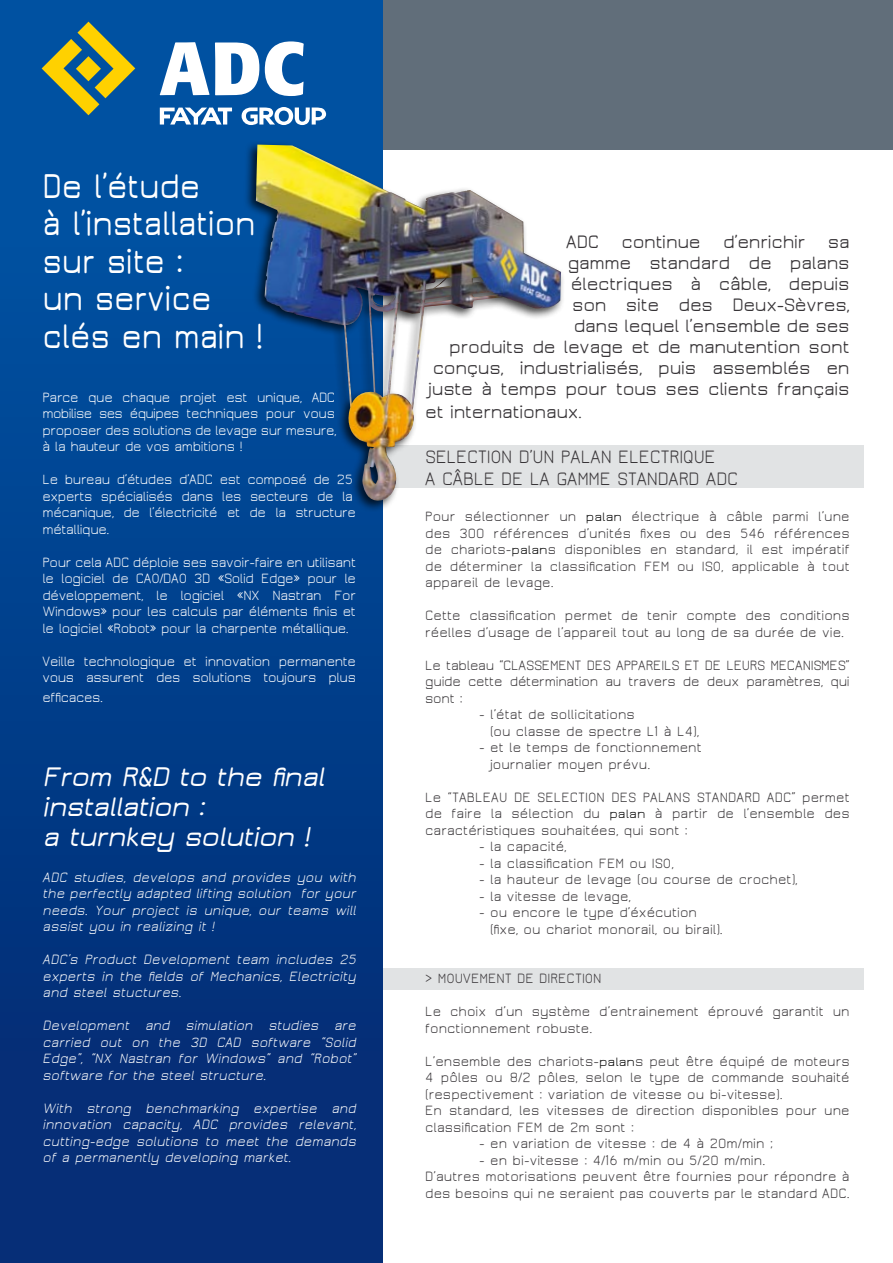
<style>
.page{position:relative;width:893px;height:1263px;background:#fff}
.page>*{position:absolute;margin:0;border:0;box-sizing:border-box;transform-origin:0 0}
.t1{font:600 37.8px/37.5px "Jura";letter-spacing:-.01em;color:#fff;scale:.79 1}
.t2{font:italic 600 29.7px/30px "Jura";color:#fff;scale:.91 1}
.t3{font:500 19.8px "Jura";letter-spacing:-.02em;color:#373437;scale:.91 1}
.t4{font:19.8px/22.5px "Jura";letter-spacing:-.02em;color:#373437;scale:.91 1}
.t5{font:14.85px/16.5px "Jura";color:#373437;scale:.91 1}
.t6{font:14.85px/16.5px "Jura";letter-spacing:-.03em;color:#fff;text-align:justify;scale:.91 1}
.t7{font:italic 14.85px/16.5px "Jura";color:#fff;text-align:justify;scale:.91 1}
.s1{font-weight:400}
.s2{font-size:13.5px;color:#000}
</style>
<div class="page">
<div style="left:370px;top:446px;width:493px;height:42px;background:#e1e3e4"></div>
<div style="left:370px;top:968px;width:493px;height:22px;background:#e1e3e4"></div>
<div style="left:363px;top:0;width:530px;height:150px;background:#616e7a"></div>
<div style="left:0;top:0;width:383px;height:1263px;background:linear-gradient(to bottom,#0057a8,#042971)"></div>
<svg style="left:42px;top:22px;width:93px;height:93px;background:#5e8065"></svg>
<svg style="left:160px;top:42px;width:99px;height:53px"></svg>
<svg style="left:265px;top:41px;width:39px;height:55px"></svg>
<svg style="left:160px;top:108px;width:72px;height:17px"></svg>
<svg style="left:242px;top:107px;width:84px;height:18px"></svg>
<div style="left:244px;top:141px;width:321px;height:372px;background:#000;opacity:.75"></div>
<img style="left:256px;top:145px;width:305px;height:357px">
<h1 class="t1" style="left:43px;top:167px;width:280px">De l’étude<br>à l’installation sur site :<br>un service clés en main !</h1>
<p class="t6" style="left:43px;top:389px;width:325px">Parce que chaque projet est unique, ADC mobilise ses équipes techniques pour vous proposer des solutions de levage sur mesure, à la hauteur de vos ambitions !</p>
<p class="t6" style="left:43px;top:471px;width:346px;text-align:left">Le bureau d’études d’ADC est composé de 25 experts spécialisés dans les secteurs de la mécanique, de l’électricité et de la structure métallique.</p>
<p class="t6" style="left:43px;top:554px;width:346px">Pour cela ADC déploie ses savoir-faire en utilisant le logiciel de CAO/DAO 3D «Solid Edge» pour le développement, le logiciel «NX Nastran For Windows» pour les calculs par éléments finis et le logiciel «Robot» pour la charpente métallique.</p>
<p class="t6" style="left:43px;top:653px;width:346px">Veille technologique et innovation permanente vous assurent des solutions toujours plus</p>
<p class="t6" style="left:43px;top:689px;width:68px">efficaces.</p>
<h2 class="t2" style="left:43px;top:761px;width:317px">From R&amp;D to the final installation :<br>a turnkey solution !</h2>
<p class="t7" style="left:43px;top:869px;width:349px">ADC studies, develops and provides you with the perfectly adapted lifting solution for your needs. Your project is unique, our teams will assist you in realizing it !</p>
<p class="t7" style="left:43px;top:951px;width:349px">ADC’s Product Development team includes 25 experts in the fields of Mechanics, Electricity and steel stuctures.</p>
<p class="t7" style="left:43px;top:1017px;width:349px">Development and simulation studies are carried out on the 3D CAD software “Solid Edge”, “NX Nastran for Windows” and “Robot” software for the steel structure.</p>
<p class="t7" style="left:43px;top:1100px;width:349px">With strong benchmarking expertise and innovation capacity, ADC provides relevant, cutting-edge solutions to meet the demands of a permanently developing market.</p>
<h3 class="t3" style="left:566px;top:232px;width:313px">ADC continue d’enrichir sa</h3>
<h3 class="t3" style="left:568px;top:253px;width:311px">gamme standard de palans</h3>
<h3 class="t3" style="left:571px;top:274px;width:308px">électriques à câble, depuis</h3>
<h3 class="t3" style="left:572px;top:295px;width:306px">son site des Deux-Sèvres,</h3>
<h3 class="t3" style="left:574px;top:316px;width:305px">dans lequel l’ensemble de ses</h3>
<h3 class="t3" style="left:449px;top:337px;width:442px">produits de levage et de manutention sont</h3>
<h3 class="t3" style="left:433px;top:358px;width:460px">conçus, industrialisés, puis assemblés en</h3>
<h3 class="t3" style="left:428px;top:379px;width:465px">juste à temps pour tous ses clients français</h3>
<h3 class="t3" style="left:425px;top:402px;width:174px">et internationaux<span class="s1">.</span></h3>
<h3 class="t4" style="left:425px;top:445px;width:346px">SELECTION D’UN PALAN ELECTRIQUE<br>A CÂBLE DE LA GAMME STANDARD ADC</h3>
<p class="t5" style="left:425px;top:508px;width:468px;text-align:justify">Pour sélectionner un <span class="s2">palan</span> électrique à câble parmi l’une des 300 références d’unités fixes ou des 546 références de chariots-<span class="s2">palan</span>s disponibles en standard, il est impératif de déterminer la classification FEM ou ISO, applicable à tout appareil de levage.</p>
<p class="t5" style="left:425px;top:607px;width:468px">Cette classification permet de tenir compte des conditions réelles d’usage de l’appareil tout au long de sa durée de vie.</p>
<p class="t5" style="left:425px;top:657px;width:468px;text-align:justify">Le tableau “CLASSEMENT DES APPAREILS ET DE LEURS MECANISMES” guide cette détermination au travers de deux paramètres, qui sont :</p>
<p class="t5" style="left:490px;top:706px;width:231px;text-indent:-11px">- l’état de sollicitations<br>(ou classe de spectre L1 à L4),</p>
<p class="t5" style="left:490px;top:739px;width:234px;text-indent:-11px">- et le temps de fonctionnement journalier moyen prévu.</p>
<p class="t5" style="left:425px;top:789px;width:39px">Le “tableau</p>
<p class="t5" style="left:425px;top:789px;width:468px;text-align:justify;text-indent:89px">de SELECTION DES PALANS STANDARD ADC” permet de faire la sélection du <span class="s2">palan</span> à partir de l’ensemble des caractéristiques souhaitées, qui sont :</p>
<p class="t5" style="left:479px;top:838px;width:98px">- la capacité,</p>
<p class="t5" style="left:479px;top:855px;width:215px">- la classification FEM ou ISO,</p>
<p class="t5" style="left:479px;top:871px;width:351px">- la hauteur de levage (ou course de crochet),</p>
<p class="t5" style="left:479px;top:888px;width:168px">- la vitesse de levage,</p>
<p class="t5" style="left:490px;top:904px;width:257px;text-indent:-11px">- ou encore le type d’éxécution (fixe, ou chariot monorail, ou birail).</p>
<p class="t5" style="left:425px;top:970px;width:195px">&gt; MOUVEMENT DE DIRECTION</p>
<p class="t5" style="left:425px;top:1003px;width:468px">Le choix d’un système d’entrainement éprouvé garantit un fonctionnement robuste.</p>
<p class="t5" style="left:425px;top:1053px;width:468px">L’ensemble des chariots-<span class="s2">palan</span>s peut être équipé de moteurs 4 pôles ou 8/2 pôles, selon le type de commande souhaité (respectivement : variation de vitesse ou bi-vitesse).<br>En standard, les vitesses de direction disponibles pour une classification FEM de 2m sont :</p>
<p class="t5" style="left:479px;top:1135px;width:324px">- en variation de vitesse : de 4 à 20m/min ;</p>
<p class="t5" style="left:425px;top:1152px;width:468px;text-indent:54px">- en bi-vitesse : 4/16 m/min ou 5/20 m/min.<br>D’autres motorisations peuvent être fournies pour répondre à des besoins qui ne seraient pas couverts par le standard ADC.</p>
</div>
